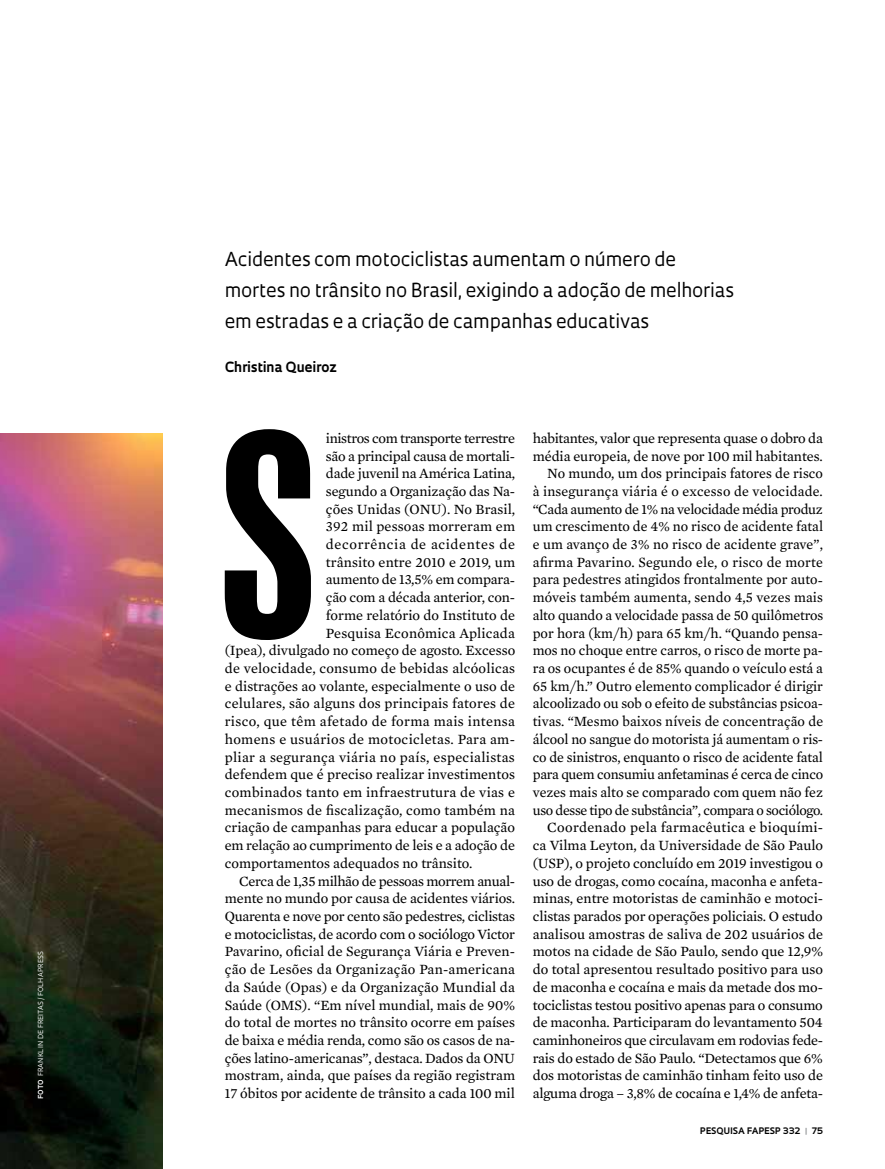
<style>
.page{position:relative;width:885px;height:1169px;background:#fff}
.page>*{position:absolute;margin:0;border:0;box-sizing:border-box;transform-origin:0 0}
.t1{font:263.4px "Swiss 924 BT Regular B";color:#000}
.t2{font:18.75px/30.9px "Oculum";letter-spacing:-.01em;color:#000}
.t3{font:14.4px/17.7px "Mercury Text G2";letter-spacing:-.005em;color:#000;text-align:right}
.t4{font:14.4px "Mercury Text G2";letter-spacing:.015em;color:#000}
.t5{font:14.4px "Mercury Text G2";letter-spacing:.025em;color:#000}
.t6{font:14.4px "Mercury Text G2";letter-spacing:.02em;color:#000}
.t7{font:14.4px "Mercury Text G2";letter-spacing:-.025em;color:#000}
.t8{font:14.4px "Mercury Text G2";letter-spacing:.045em;color:#000}
.t9{font:700 13.65px "Oculum";letter-spacing:-.005em;color:#000}
.t10{font:700 8.7px "Oculum";letter-spacing:.015em;color:#000}
.t11{font:6.75px "Oculum";letter-spacing:.02em;color:#fff}
.s1{font-weight:700}
.s2{color:#939598}
</style>
<div class="page">
<img style="left:0;top:434px;width:163px;height:734px">
<p class="t11" style="left:36px;top:1098px;width:149px;rotate:-90deg"><span class="s1">FOTO</span> FRANKLIN DE FREITAS /FOLHAPRESS</p>
<h2 class="t2" style="left:225px;top:243px;width:511px">Acidentes com motociclistas aumentam o número de mortes no trânsito no Brasil, exigindo a adoção de melhorias em estradas e a criação de campanhas educativas</h2>
<p class="t9" style="left:225px;top:357px;width:114px">Christina Queiroz</p>
<h1 class="t1" style="left:219px;top:378px;width:101px">S</h1>
<p class="t7" style="left:326px;top:427px;width:191px">inistros com transporte terrestre</p>
<p class="t3" style="left:326px;top:446px;width:191px">são a principal causa de mortali-</p>
<p class="t3" style="left:326px;top:464px;width:191px">dade juvenil na América Latina,</p>
<p class="t3" style="left:326px;top:481px;width:191px">segundo a Organização das Na-</p>
<p class="t3" style="left:326px;top:499px;width:191px">ções Unidas (ONU). No Brasil,</p>
<p class="t3" style="left:326px;top:517px;width:191px">392 mil pessoas morreram em</p>
<p class="t8" style="left:326px;top:534px;width:191px">decorrência de acidentes de</p>
<p class="t3" style="left:326px;top:552px;width:191px">trânsito entre 2010 e 2019, um</p>
<p class="t3" style="left:326px;top:570px;width:191px">aumento de 13,5% em compara-</p>
<p class="t3" style="left:326px;top:588px;width:191px">ção com a década anterior, con-</p>
<p class="t3" style="left:326px;top:605px;width:191px">forme relatório do Instituto de</p>
<p class="t4" style="left:326px;top:622px;width:191px">Pesquisa Econômica Aplicada</p>
<p class="t3" style="left:225px;top:641px;width:292px">(Ipea), divulgado no começo de agosto. Excesso</p>
<p class="t4" style="left:225px;top:658px;width:292px">de velocidade, consumo de bebidas alcóolicas</p>
<p class="t3" style="left:225px;top:676px;width:292px">e distrações ao volante, especialmente o uso de</p>
<p class="t4" style="left:225px;top:693px;width:292px">celulares, são alguns dos principais fatores de</p>
<p class="t5" style="left:225px;top:711px;width:292px">risco, que têm afetado de forma mais intensa</p>
<p class="t6" style="left:225px;top:728px;width:292px">homens e usuários de motocicletas. Para am-</p>
<p class="t5" style="left:225px;top:746px;width:292px">pliar a segurança viária no país, especialistas</p>
<p class="t3" style="left:225px;top:765px;width:292px">defendem que é preciso realizar investimentos</p>
<p class="t6" style="left:225px;top:781px;width:292px">combinados tanto em infraestrutura de vias e</p>
<p class="t4" style="left:225px;top:799px;width:292px">mecanismos de fiscalização, como também na</p>
<p class="t3" style="left:225px;top:818px;width:292px">criação de campanhas para educar a população</p>
<p class="t3" style="left:225px;top:835px;width:292px">em relação ao cumprimento de leis e a adoção de</p>
<p class="t3" style="left:225px;top:853px;width:249px">comportamentos adequados no trânsito.</p>
<p class="t7" style="left:239px;top:870px;width:277px">Cerca de 1,35 milhão de pessoas morrem anual-</p>
<p class="t3" style="left:225px;top:889px;width:292px">mente no mundo por causa de acidentes viários.</p>
<p class="t3" style="left:225px;top:906px;width:292px">Quarenta e nove por cento são pedestres, ciclistas</p>
<p class="t3" style="left:225px;top:924px;width:292px">e motociclistas, de acordo com o sociólogo Victor</p>
<p class="t3" style="left:225px;top:942px;width:292px">Pavarino, oficial de Segurança Viária e Preven-</p>
<p class="t4" style="left:225px;top:959px;width:292px">ção de Lesões da Organização Pan-americana</p>
<p class="t3" style="left:225px;top:977px;width:292px">da Saúde (Opas) e da Organização Mundial da</p>
<p class="t3" style="left:225px;top:995px;width:292px">Saúde (OMS). “Em nível mundial, mais de 90%</p>
<p class="t3" style="left:225px;top:1012px;width:292px">do total de mortes no trânsito ocorre em países</p>
<p class="t3" style="left:225px;top:1030px;width:292px">de baixa e média renda, como são os casos de na-</p>
<p class="t3" style="left:225px;top:1048px;width:292px">ções latino-americanas”, destaca. Dados da ONU</p>
<p class="t3" style="left:225px;top:1066px;width:292px">mostram, ainda, que países da região registram</p>
<p class="t3" style="left:225px;top:1083px;width:292px">17 óbitos por acidente de trânsito a cada 100 mil</p>
<p class="t3" style="left:533px;top:428px;width:292px">habitantes, valor que representa quase o dobro da média europeia, de nove por 100 mil habitantes.<br>No mundo, um dos principais fatores de risco<br>à insegurança viária é o excesso de velocidade. “Cada aumento de 1% na velocidade média produz um crescimento de 4% no risco de acidente fatal e um avanço de 3% no risco de acidente grave”, afirma Pavarino. Segundo ele, o risco de morte para pedestres atingidos frontalmente por auto&shy;móveis também aumenta, sendo 4,5 vezes mais alto quando a velocidade passa de 50 quilômetros por hora (km/h) para 65 km/h. “Quando pensa&shy;mos no choque entre carros, o risco de morte pa&shy;ra os ocupantes é de 85% quando o veículo está a 65 km/h.” Outro elemento complicador é dirigir alcoolizado ou sob o efeito de substâncias psicoa&shy;tivas. “Mesmo baixos níveis de concentração de álcool no sangue do motorista já aumentam o ris&shy;co de sinistros, enquanto o risco de acidente fatal para quem consumiu anfetaminas é cerca de cinco vezes mais alto se comparado com quem não fez uso desse tipo de substância”, compara o sociólogo.<br>Coordenado pela farmacêutica e bioquími&shy;ca Vilma Leyton, da Universidade de São Paulo (USP), o projeto concluído em 2019 investigou o uso de drogas, como cocaína, maconha e anfeta&shy;minas, entre motoristas de caminhão e motoci&shy;clistas parados por operações policiais. O estudo analisou amostras de saliva de 202 usuários de motos na cidade de São Paulo, sendo que 12,9% do total apresentou resultado positivo para uso de maconha e cocaína e mais da metade dos mo&shy;tociclistas testou positivo apenas para o consumo de maconha. Participaram do levantamento 504 caminhoneiros que circulavam em rodovias fede&shy;rais do estado de São Paulo. “Detectamos que 6% dos motoristas de caminhão tinham feito uso de alguma droga – 3,8% de cocaína e 1,4% de anfeta-</p>
<p class="t10" style="left:700px;top:1124px;width:125px">PESQUISA FAPESP 332 <span class="s2">|</span> 75</p>
</div>
